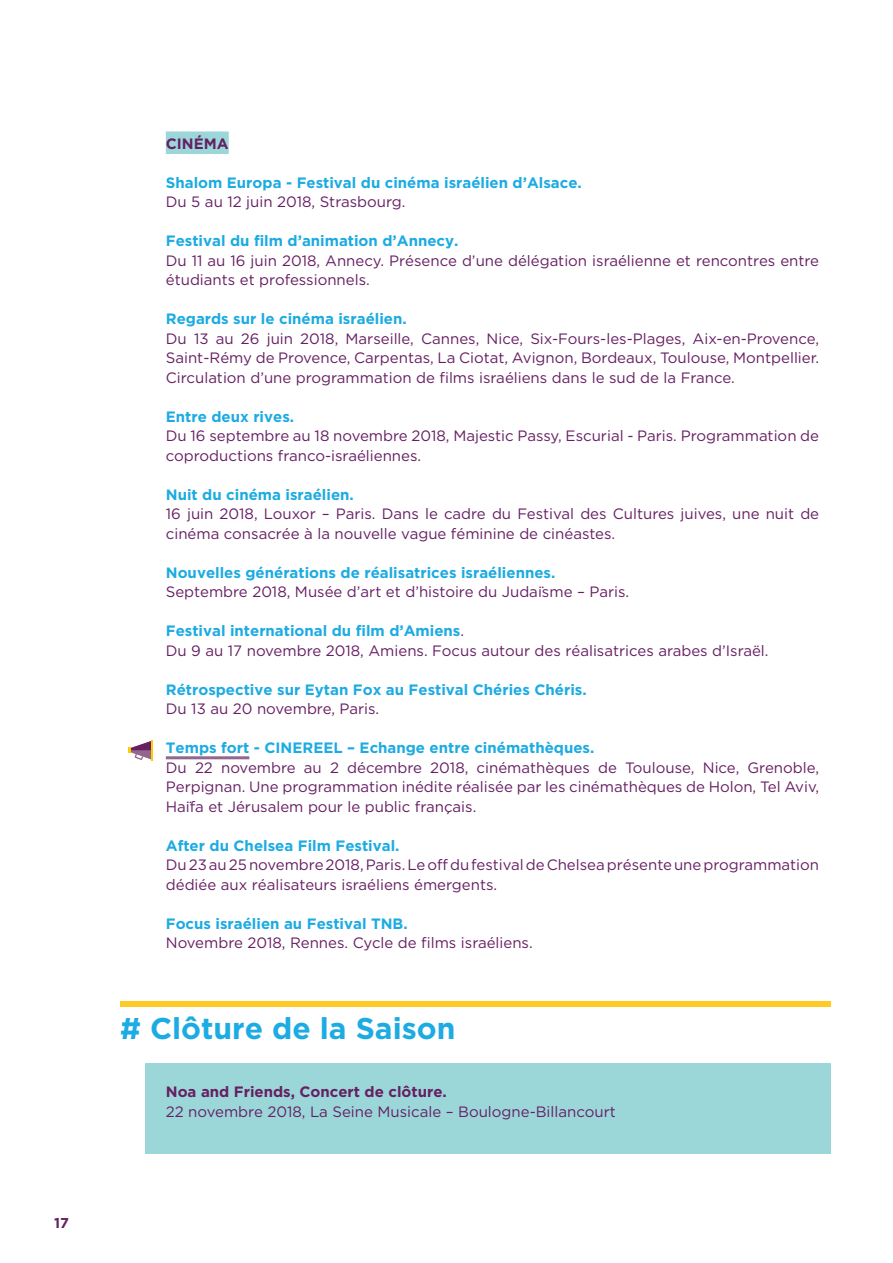
<style>
.page{position:relative;width:893px;height:1263px;background:#fff}
.page>*{position:absolute;margin:0;border:0;box-sizing:border-box;transform-origin:0 0}
.t1{font:700 30px "Gotham";color:#1cabe2}
.t2{font:15px/19.5px "Gotham";color:#661f63}
.t3{font:700 15px "Gotham";color:#1cabe2}
.t4{font:700 15px "Gotham";color:#661f63}
.t5{font:700 14.25px "Gotham";color:#661f63}
.s1{font-weight:400;color:#661f63}
</style>
<div class="page">
<div style="left:166px;top:131px;width:63px;height:23px;background:#9bd7d9"></div>
<hr style="left:166px;top:756px;width:83px;height:3px;background:#92668d">
<svg style="left:128px;top:740px;width:25px;height:20px"></svg>
<div style="left:145px;top:1063px;width:686px;height:91px;background:#9bd7d9"></div>
<div style="left:120px;top:1001px;width:711px;height:6px;background:#feca26"></div>
<p class="t5" style="left:54px;top:1214px;width:16px">17</p>
<p class="t4" style="left:166px;top:135px;width:64px">CINÉMA</p>
<p class="t3" style="left:166px;top:174px;width:418px">Shalom Europa - Festival du cinéma israélien d’Alsace.</p>
<p class="t2" style="left:166px;top:192px;width:241px">Du 5 au 12 juin 2018, Strasbourg.</p>
<p class="t3" style="left:166px;top:232px;width:294px">Festival du film d’animation d’Annecy.</p>
<p class="t2" style="left:166px;top:250px;width:655px">Du 11 au 16 juin 2018, Annecy. Présence d’une délégation israélienne et rencontres entre étudiants et professionnels.</p>
<p class="t3" style="left:166px;top:310px;width:242px">Regards sur le cinéma israélien.</p>
<p class="t2" style="left:166px;top:328px;width:655px;text-align:justify">Du 13 au 26 juin 2018, Marseille, Cannes, Nice, Six-Fours-les-Plages, Aix-en-Provence, Saint-Rémy de Provence, Carpentas, La Ciotat, Avignon, Bordeaux, Toulouse, Montpellier.<br>Circulation d’une programmation de films israéliens dans le sud de la France.</p>
<p class="t3" style="left:166px;top:408px;width:130px">Entre deux rives.</p>
<p class="t2" style="left:166px;top:426px;width:655px">Du 16 septembre au 18 novembre 2018, Majestic Passy, Escurial - Paris. Programmation de coproductions franco-israéliennes.</p>
<p class="t3" style="left:166px;top:486px;width:189px">Nuit du cinéma israélien.</p>
<p class="t2" style="left:166px;top:504px;width:655px">16 juin 2018, Louxor – Paris. Dans le cadre du Festival des Cultures juives, une nuit de cinéma consacrée à la nouvelle vague féminine de cinéastes.</p>
<p class="t3" style="left:166px;top:564px;width:391px">Nouvelles générations de réalisatrices israéliennes.</p>
<p class="t2" style="left:166px;top:582px;width:465px">Septembre 2018, Musée d’art et d’histoire du Judaïsme – Paris.</p>
<p class="t3" style="left:166px;top:622px;width:300px">Festival international du film d’Amiens<span class="s1">.</span></p>
<p class="t2" style="left:166px;top:640px;width:604px">Du 9 au 17 novembre 2018, Amiens. Focus autour des réalisatrices arabes d’Israël.</p>
<p class="t3" style="left:166px;top:681px;width:422px">Rétrospective sur Eytan Fox au Festival Chéries Chéris.</p>
<p class="t2" style="left:166px;top:699px;width:215px">Du 13 au 20 novembre, Paris.</p>
<p class="t3" style="left:166px;top:739px;width:430px">Temps fort - CINEREEL – Echange entre cinémathèques.</p>
<p class="t2" style="left:166px;top:757px;width:655px;text-align:justify">Du 22 novembre au 2 décembre 2018, cinémathèques de Toulouse, Nice, Grenoble, Perpignan. Une programmation inédite réalisée par les cinémathèques de Holon, Tel Aviv, Haïfa et Jérusalem pour le public français.</p>
<p class="t3" style="left:166px;top:837px;width:235px">After du Chelsea Film Festival.</p>
<p class="t2" style="left:166px;top:855px;width:655px">Du 23 au 25 novembre 2018, Paris. Le off du festival de Chelsea présente une programmation dédiée aux réalisateurs israéliens émergents.</p>
<p class="t3" style="left:166px;top:915px;width:243px">Focus israélien au Festival TNB.</p>
<p class="t2" style="left:166px;top:933px;width:368px">Novembre 2018, Rennes. Cycle de films israéliens.</p>
<p class="t1" style="left:120px;top:1011px;width:337px"># Clôture de la Saison</p>
<p class="t4" style="left:166px;top:1083px;width:282px">Noa and Friends, Concert de clôture.</p>
<p class="t2" style="left:166px;top:1101px;width:451px">22 novembre 2018, La Seine Musicale – Boulogne-Billancourt</p>
</div>
